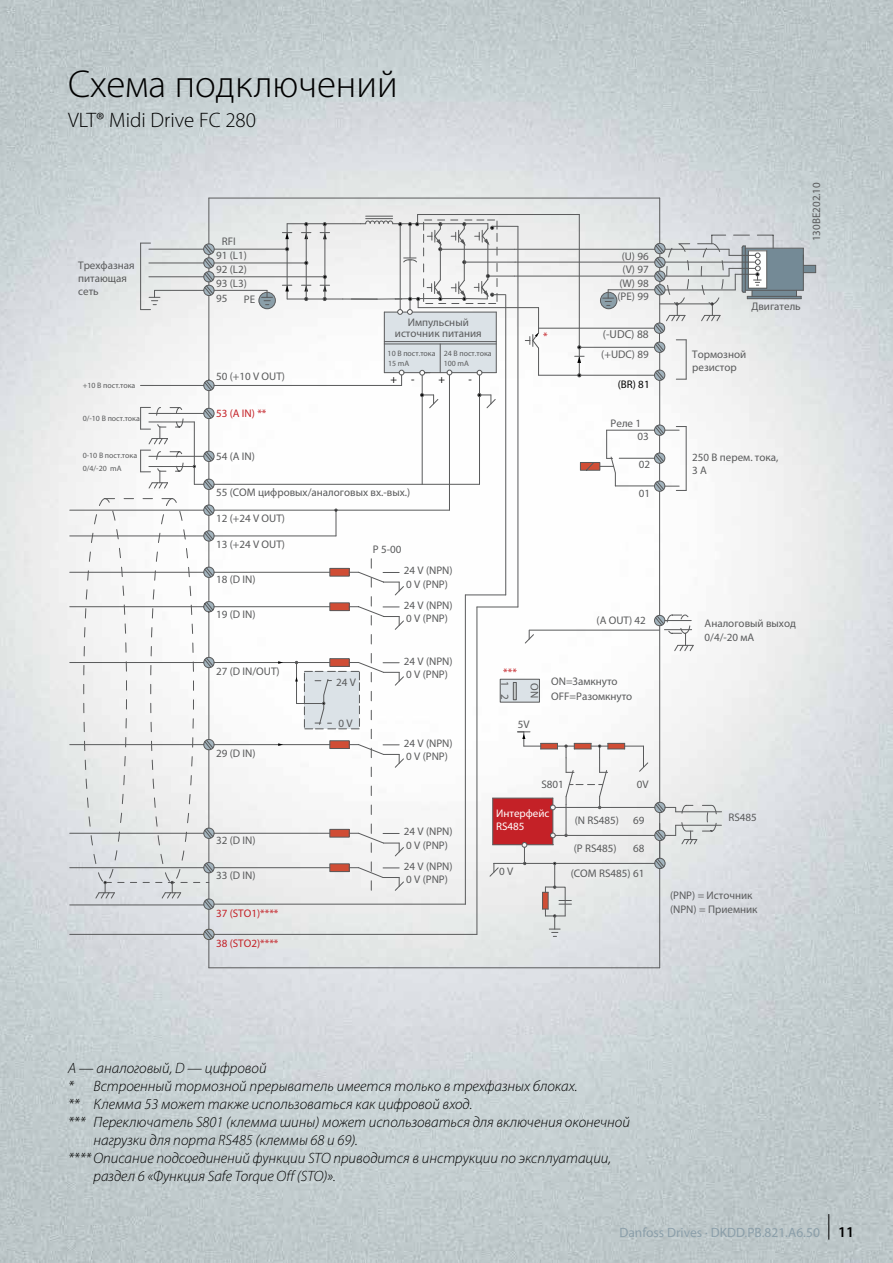
<style>
.page{position:relative;width:893px;height:1263px;background:#fff}
.page>*{position:absolute;margin:0;border:0;box-sizing:border-box;transform-origin:0 0}
.t1{font:300 39px "Myriad Pro";color:#000}
.t2{font:300 21px "Myriad Pro";color:#000}
.t3{font:italic 300 15px "Myriad Pro";color:#000}
.t4{font:13.5px "Myriad Pro";color:#8b9faa}
.t5{font:11.4px "Myriad Pro";color:#595a5b}
.t6{font:11.1px/13.5px "Myriad Pro";color:#595a5b}
.t7{font:11.1px "Myriad Pro";color:#c42127}
.t8{font:11.1px/13.2px "Myriad Pro";color:#fff}
.t9{font:11.1px "Myriad Pro";color:#000}
.t10{font:7.95px/9.9px "Myriad Pro";color:#595a5b}
.s1{font-weight:600;font-size:15px;color:#000}
</style>
<div class="page">
<img style="left:0;top:0;width:893px;height:1263px">
<svg style="left:828px;top:1214px;width:1px;height:25px"></svg>
<hr style="left:659px;top:868px;width:1px;height:100px;background:#595a5b">
<hr style="left:209px;top:198px;width:1px;height:46px;background:#595a5b">
<div style="left:654px;top:257px;width:11px;height:11px;border:1px solid #595a5b;border-radius:50%"></div>
<div style="left:654px;top:284px;width:11px;height:11px;border:1px solid #595a5b;border-radius:50%"></div>
<div style="left:654px;top:271px;width:11px;height:11px;border:1px solid #595a5b;border-radius:50%"></div>
<div style="left:654px;top:243px;width:11px;height:11px;border:1px solid #595a5b;border-radius:50%"></div>
<hr style="left:659px;top:198px;width:1px;height:45px;background:#595a5b">
<hr style="left:608px;top:290px;width:47px;height:1px;background:#595a5b">
<hr style="left:209px;top:967px;width:451px;height:1px;background:#595a5b">
<hr style="left:659px;top:491px;width:1px;height:124px;background:#595a5b">
<div style="left:654px;top:481px;width:11px;height:10px;border:1px solid #595a5b;border-radius:50%"></div>
<div style="left:654px;top:453px;width:11px;height:10px;border:1px solid #595a5b;border-radius:50%"></div>
<div style="left:654px;top:425px;width:11px;height:10px;border:1px solid #595a5b;border-radius:50%"></div>
<hr style="left:659px;top:380px;width:1px;height:45px;background:#595a5b">
<div style="left:655px;top:858px;width:10px;height:11px;border:1px solid #595a5b;border-radius:50%"></div>
<hr style="left:659px;top:626px;width:1px;height:176px;background:#595a5b">
<svg style="left:655px;top:425px;width:31px;height:66px"></svg>
<hr style="left:686px;top:426px;width:1px;height:64px;background:#595a5b">
<div style="left:654px;top:615px;width:11px;height:11px;border:1px solid #595a5b;border-radius:50%"></div>
<hr style="left:676px;top:811px;width:45px;height:1px;background:#595a5b">
<hr style="left:676px;top:825px;width:45px;height:1px;background:#595a5b">
<hr style="left:615px;top:486px;width:39px;height:1px;background:#595a5b">
<hr style="left:555px;top:835px;width:100px;height:1px;background:#595a5b">
<hr style="left:555px;top:807px;width:100px;height:1px;background:#595a5b">
<hr style="left:494px;top:863px;width:161px;height:1px;background:#595a5b">
<hr style="left:515px;top:262px;width:140px;height:1px;background:#595a5b">
<hr style="left:514px;top:249px;width:141px;height:1px;background:#595a5b">
<hr style="left:514px;top:276px;width:141px;height:1px;background:#595a5b">
<hr style="left:619px;top:458px;width:35px;height:1px;background:#595a5b">
<hr style="left:607px;top:430px;width:47px;height:1px;background:#595a5b">
<svg style="left:655px;top:802px;width:62px;height:66px"></svg>
<div style="left:654px;top:342px;width:11px;height:11px;border:1px solid #595a5b;border-radius:50%"></div>
<div style="left:654px;top:370px;width:11px;height:11px;border:1px solid #595a5b;border-radius:50%"></div>
<hr style="left:539px;top:375px;width:115px;height:1px;background:#595a5b">
<div style="left:654px;top:323px;width:11px;height:10px;border:1px solid #595a5b;border-radius:50%"></div>
<svg style="left:655px;top:235px;width:161px;height:145px"></svg>
<hr style="left:539px;top:328px;width:115px;height:1px;background:#595a5b">
<hr style="left:581px;top:347px;width:74px;height:1px;background:#595a5b">
<hr style="left:529px;top:630px;width:131px;height:1px;background:#595a5b">
<svg style="left:655px;top:615px;width:39px;height:36px"></svg>
<hr style="left:209px;top:198px;width:451px;height:1px;background:#595a5b">
<svg style="left:69px;top:214px;width:579px;height:754px"></svg>
<hr style="left:343px;top:299px;width:34px;height:1px;background:#595a5b">
<h1 class="t1" style="left:68px;top:63px;width:331px">Схема подключений</h1>
<h2 class="t2" style="left:68px;top:108px;width:190px">VLT® Midi Drive FC 280</h2>
<p class="t6" style="left:78px;top:258px;width:58px">Трехфазная питающая сеть</p>
<p class="t6" style="left:222px;top:235px;width:15px">RFI</p>
<p class="t6" style="left:216px;top:248px;width:32px;line-height:14.4px">91 (L1)<br>92 (L2)</p>
<p class="t6" style="left:244px;top:275px;width:13px;line-height:16.5px;text-indent:-28px">93 (L3)<br>PE</p>
<p class="t6" style="left:216px;top:291px;width:13px">95</p>
<p class="t6" style="left:395px;top:316px;width:88px;line-height:11.1px;text-align:center">Импульсный источник питания</p>
<p class="t7" style="left:543px;top:329px;width:6px">*</p>
<p class="t6" style="left:617px;top:249px;width:33px;text-align:center">(U) 96 (V) 97 (W) 98 (PE) 99</p>
<p class="t5" style="left:603px;top:327px;width:47px">(-UDC) 88</p>
<p class="t6" style="left:751px;top:299px;width:51px">Двигатель</p>
<p class="t6" style="left:692px;top:347px;width:55px">Тормозной резистор</p>
<p class="t10" style="left:388px;top:348px;width:49px">10 В пост.тока<br>15 mA</p>
<p class="t10" style="left:444px;top:358px;width:27px">100 mA</p>
<p class="t10" style="left:444px;top:348px;width:49px">24 В пост.тока</p>
<p class="t6" style="left:601px;top:347px;width:49px">(+UDC) 89</p>
<p class="t6" style="left:216px;top:370px;width:70px">50 (+10 V OUT)</p>
<p class="t7" style="left:216px;top:406px;width:52px">53 (A IN) **</p>
<p class="t6" style="left:216px;top:449px;width:40px">54 (A IN)</p>
<p class="t6" style="left:216px;top:485px;width:196px">55 (COM цифровых/аналоговых вх.-вых.)</p>
<p class="t6" style="left:216px;top:511px;width:70px">12 (+24 V OUT)</p>
<p class="t6" style="left:216px;top:537px;width:70px">13 (+24 V OUT)</p>
<p class="t6" style="left:216px;top:573px;width:41px">18 (D IN)</p>
<p class="t6" style="left:216px;top:607px;width:41px">19 (D IN)</p>
<p class="t9" style="left:390px;top:372px;width:8px">+</p>
<p class="t9" style="left:411px;top:372px;width:35px">- +</p>
<p class="t9" style="left:469px;top:372px;width:5px">-</p>
<p class="t9" style="left:618px;top:378px;width:33px">(BR) 81</p>
<p class="t10" style="left:83px;top:381px;width:54px">+10 В пост.тока</p>
<p class="t10" style="left:83px;top:413px;width:59px">0/-10 В пост.тока</p>
<p class="t6" style="left:611px;top:416px;width:32px">Реле 1</p>
<p class="t6" style="left:638px;top:429px;width:13px">03</p>
<p class="t6" style="left:639px;top:458px;width:13px">02</p>
<p class="t6" style="left:639px;top:487px;width:13px">01</p>
<p class="t10" style="left:83px;top:450px;width:56px">0-10 В пост.тока</p>
<p class="t6" style="left:692px;top:450px;width:88px">250 В перем. тока,<br>3 A</p>
<p class="t10" style="left:83px;top:464px;width:40px">0/4/-20 mA</p>
<p class="t6" style="left:373px;top:542px;width:30px">P 5-00</p>
<p class="t6" style="left:404px;top:564px;width:50px">24 V (NPN)<br>0 V (PNP)</p>
<p class="t6" style="left:406px;top:611px;width:43px">0 V (PNP)</p>
<p class="t6" style="left:404px;top:598px;width:50px">24 V (NPN)</p>
<p class="t6" style="left:597px;top:613px;width:51px">(A OUT) 42</p>
<p class="t6" style="left:705px;top:617px;width:93px">Аналоговый выход</p>
<p class="t6" style="left:216px;top:664px;width:65px">27 (D IN/OUT)</p>
<p class="t6" style="left:216px;top:746px;width:41px">29 (D IN)</p>
<p class="t6" style="left:216px;top:833px;width:41px">32 (D IN)</p>
<p class="t6" style="left:216px;top:868px;width:41px">33 (D IN)</p>
<p class="t7" style="left:216px;top:906px;width:64px">37 (STO1)****</p>
<p class="t7" style="left:216px;top:936px;width:64px">38 (STO2)****</p>
<p class="t6" style="left:336px;top:675px;width:21px">24 V</p>
<p class="t6" style="left:338px;top:716px;width:16px">0 V</p>
<p class="t6" style="left:404px;top:654px;width:50px">24 V (NPN)<br>0 V (PNP)</p>
<p class="t6" style="left:404px;top:736px;width:50px">24 V (NPN)</p>
<p class="t6" style="left:406px;top:749px;width:43px">0 V (PNP)</p>
<p class="t6" style="left:404px;top:824px;width:50px">24 V (NPN)</p>
<p class="t6" style="left:406px;top:838px;width:43px">0 V (PNP)</p>
<p class="t6" style="left:404px;top:859px;width:50px">24 V (NPN)<br>0 V (PNP)</p>
<p class="t7" style="left:503px;top:665px;width:15px">***</p>
<p class="t6" style="left:512px;top:681px;width:7px;rotate:90deg">1</p>
<p class="t6" style="left:512px;top:694px;width:7px;rotate:90deg">2</p>
<p class="t6" style="left:541px;top:683px;width:16px;rotate:90deg">ON</p>
<p class="t6" style="left:518px;top:718px;width:13px">5V</p>
<p class="t6" style="left:551px;top:674px;width:83px;line-height:15px">ON=Замкнуто<br>OFF=Разомкнуто</p>
<p class="t6" style="left:541px;top:777px;width:24px">S801</p>
<p class="t8" style="left:496px;top:806px;width:55px">Интерфейс<br>RS485</p>
<p class="t6" style="left:499px;top:865px;width:16px">0 V</p>
<p class="t6" style="left:637px;top:777px;width:13px">0V</p>
<p class="t6" style="left:575px;top:814px;width:46px">(N RS485)</p>
<p class="t6" style="left:633px;top:814px;width:13px">69</p>
<p class="t6" style="left:574px;top:841px;width:44px">(P RS485)</p>
<p class="t6" style="left:633px;top:841px;width:13px">68</p>
<p class="t6" style="left:571px;top:867px;width:75px">(COM RS485) 61</p>
<p class="t6" style="left:705px;top:630px;width:51px">0/4/-20 мА</p>
<p class="t6" style="left:729px;top:810px;width:30px">RS485</p>
<p class="t6" style="left:670px;top:889px;width:89px">(PNP) = Источник (NPN) = Приемник</p>
<p class="t6" style="left:809px;top:241px;width:61px;rotate:-90deg">130BE202.10</p>
<h3 class="t3" style="left:68px;top:1060px;width:200px">A — аналоговый, D — цифровой</h3>
<h3 class="t3" style="left:68px;top:1078px;width:511px">* Встроенный тормозной прерыватель имеется только в трехфазных блоках.</h3>
<h3 class="t3" style="left:68px;top:1096px;width:406px">** Клемма 53 может также использоваться как цифровой вход.</h3>
<h3 class="t3" style="left:68px;top:1114px;width:563px">*** Переключатель S801 (клемма шины) может использоваться для включения оконечной</h3>
<h3 class="t3" style="left:94px;top:1132px;width:266px">нагрузки для порта RS485 (клеммы 68 и 69).</h3>
<h3 class="t3" style="left:68px;top:1150px;width:545px">****Описание подсоединений функции STO приводится в инструкции по эксплуатации,</h3>
<h3 class="t3" style="left:94px;top:1168px;width:244px">раздел 6 «Функция Safe Torque Off (STO)».</h3>
<p class="t4" style="left:619px;top:1225px;width:236px">Danfoss Drives · DKDD.PB.821.A6.50 <span class="s1">11</span></p>
</div>
